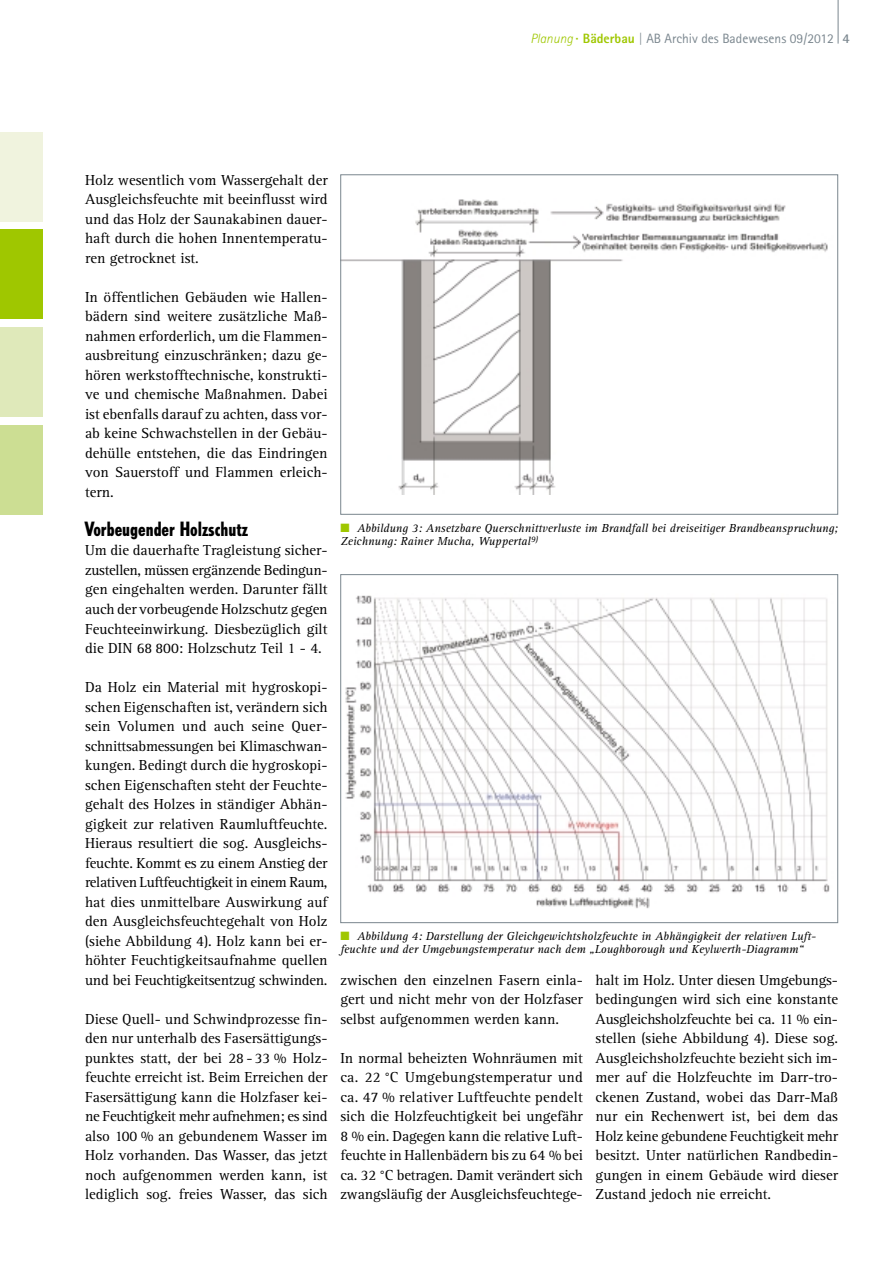
<style>
.page{position:relative;width:893px;height:1262px;background:#fff}
.page>*{position:absolute;margin:0;border:0;box-sizing:border-box;transform-origin:0 0}
.t1{font:800 condensed 19.5px "Tempo";color:#000}
.t2{font:15px/19.5px "Rotis Serif";color:#000;text-align:justify}
.t3{font:13.5px "Rotis Sans Serif";color:#7a868e}
.t4{font:italic 12px/13.5px "Rotis Serif";color:#000}
.s1{font-weight:300;font-style:italic;color:#9fc700}
.s2{font-weight:800;color:#9fc700}
.s3{font-weight:300}
.s4{font-weight:700}
.s5{color:#9fc700}
</style>
<div class="page">
<hr style="left:837px;top:0;width:1px;height:44px;background:#7a868e">
<div style="left:0;top:230px;width:43px;height:89px;background:#9fc700"></div>
<div style="left:0;top:132px;width:43px;height:89px;background:#f0f3de"></div>
<div style="left:0;top:327px;width:43px;height:90px;background:#dfe9ba"></div>
<div style="left:0;top:425px;width:43px;height:89px;background:#ccde93"></div>
<img style="left:342px;top:199px;width:486px;height:295px">
<img style="left:345px;top:595px;width:485px;height:314px">
<p class="t3" style="left:530px;top:34px;width:321px"><span class="s1">Planung</span> <span class="s2">· Bäderbau</span> <span class="s3">|</span> AB Archiv des Badewesens 09/2012 <span class="s4">4</span></p>
<p class="t2" style="left:85px;top:171px;width:244px">Holz wesentlich vom Wassergehalt der Ausgleichsfeuchte mit beeinflusst wird und das Holz der Saunakabinen dauer&shy;haft durch die hohen Innentemperatu&shy;ren getrocknet ist.</p>
<p class="t2" style="left:85px;top:288px;width:244px">In öffentlichen Gebäuden wie Hallen&shy;bädern sind weitere zusätzliche Maß&shy;nahmen erforderlich, um die Flammen&shy;ausbreitung einzuschränken; dazu ge&shy;hören werkstofftechnische, konstrukti&shy;ve und chemische Maßnahmen. Dabei ist ebenfalls darauf zu achten, dass vor&shy;ab keine Schwachstellen in der Gebäu&shy;dehülle entstehen, die das Eindringen von Sauerstoff und Flammen erleich&shy;tern.</p>
<h1 class="t1" style="left:85px;top:521px;width:164px">Vorbeugender Holzschutz</h1>
<p class="t2" style="left:85px;top:542px;width:244px">Um die dauerhafte Tragleistung sicher&shy;zustellen, müssen ergänzende Bedingun&shy;gen eingehalten werden. Darunter fällt auch der vorbeugende Holzschutz gegen Feuchteeinwirkung. Diesbezüglich gilt die DIN 68 800: Holzschutz Teil 1 - 4.</p>
<p class="t2" style="left:85px;top:678px;width:244px">Da Holz ein Material mit hygroskopi&shy;schen Eigenschaften ist, verändern sich sein Volumen und auch seine Quer&shy;schnittsabmessungen bei Klimaschwan&shy;kungen. Bedingt durch die hygroskopi&shy;schen Eigenschaften steht der Feuchte&shy;gehalt des Holzes in ständiger Abhän&shy;gigkeit zur relativen Raumluftfeuchte.<br>Hieraus resultiert die sog. Ausgleichs&shy;feuchte. Kommt es zu einem Anstieg der relativen Luftfeuchtigkeit in einem Raum, hat dies unmittelbare Auswirkung auf den Ausgleichsfeuchtegehalt von Holz (siehe Abbildung 4). Holz kann bei er&shy;höhter Feuchtigkeitsaufnahme quellen und bei Feuchtigkeitsentzug schwinden.</p>
<p class="t2" style="left:85px;top:1010px;width:244px">Diese Quell- und Schwindprozesse fin&shy;den nur unterhalb des Fasersättigungs&shy;punktes statt, der bei 28 - 33 % Holz&shy;feuchte erreicht ist. Beim Erreichen der Fasersättigung kann die Holzfaser kei&shy;ne Feuchtigkeit mehr aufnehmen; es sind also 100 % an gebundenem Wasser im Holz vorhanden. Das Wasser, das jetzt noch aufgenommen werden kann, ist lediglich sog. freies Wasser, das sich</p>
<p class="t4" style="left:340px;top:522px;width:499px"><span class="s5">■</span> Abbildung 3: Ansetzbare Querschnittverluste im Brandfall bei dreiseitiger Brandbeanspruchung;<br>Zeichnung: Rainer Mucha, Wuppertal<sup>9)</sup></p>
<p class="t4" style="left:340px;top:930px;width:477px"><span class="s5">■</span> Abbildung 4: Darstellung der Gleichgewichtsholzfeuchte in Abhängigkeit der relativen Luft&shy;feuchte und der Umgebungstemperatur nach dem „Loughborough und Keylwerth-Diagramm“</p>
<p class="t2" style="left:340px;top:971px;width:244px">zwischen den einzelnen Fasern einla&shy;gert und nicht mehr von der Holzfaser selbst aufgenommen werden kann.</p>
<p class="t2" style="left:340px;top:1049px;width:244px">In normal beheizten Wohnräumen mit ca. 22 °C Umgebungstemperatur und ca. 47 % relativer Luftfeuchte pendelt sich die Holzfeuchtigkeit bei ungefähr 8 % ein. Dagegen kann die relative Luft&shy;feuchte in Hallenbädern bis zu 64 % bei ca. 32 °C betragen. Damit verändert sich zwangsläufig der Ausgleichsfeuchtege-</p>
<p class="t2" style="left:595px;top:971px;width:244px">halt im Holz. Unter diesen Umgebungs&shy;bedingungen wird sich eine konstante Ausgleichsholzfeuchte bei ca. 11 % ein&shy;stellen (siehe Abbildung 4). Diese sog.<br>Ausgleichsholzfeuchte bezieht sich im&shy;mer auf die Holzfeuchte im Darr-tro&shy;ckenen Zustand, wobei das Darr-Maß nur ein Rechenwert ist, bei dem das Holz keine gebundene Feuchtigkeit mehr besitzt. Unter natürlichen Randbedin&shy;gungen in einem Gebäude wird dieser Zustand jedoch nie erreicht.</p>
</div>
